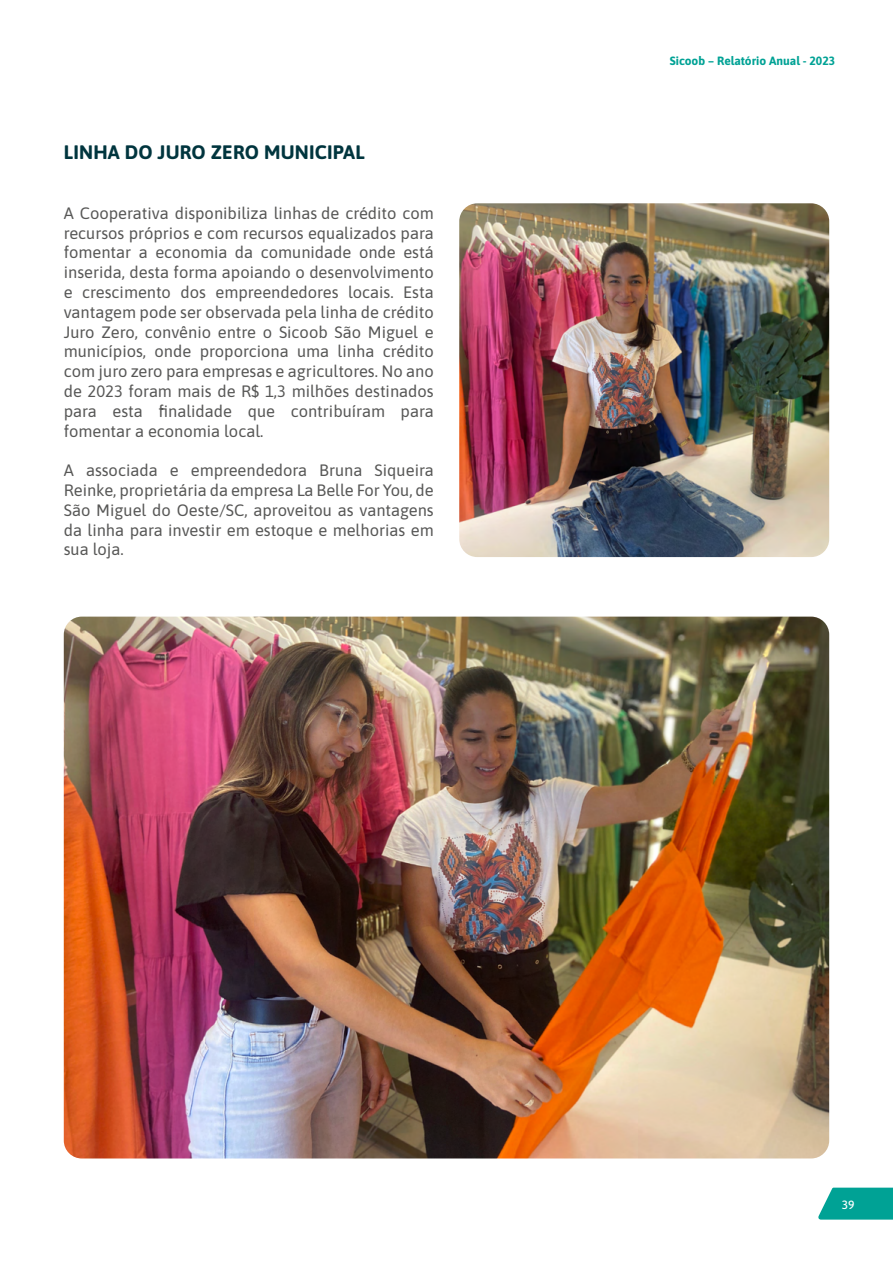
<style>
.page{position:relative;width:893px;height:1263px;background:#fff}
.page>*{position:absolute;margin:0;border:0;box-sizing:border-box;transform-origin:0 0}
.t1{font:700 19.5px "Asap";letter-spacing:.01em;color:#00353e}
.t2{font:16.5px/19.8px "Asap";color:#575756;text-align:justify}
.t3{font:700 12px "Asap";color:#00a295}
.t4{font:500 12px "Asap";color:#fff}
</style>
<div class="page">
<svg style="left:818px;top:1187px;width:75px;height:32px;background:#1caca0"></svg>
<img style="left:459px;top:203px;width:370px;height:354px">
<img style="left:64px;top:617px;width:765px;height:541px">
<p class="t1" style="left:64px;top:138px;width:302px">LINHA DO JURO ZERO MUNICIPAL</p>
<p class="t2" style="left:64px;top:202px;width:371px">A Cooperativa disponibiliza linhas de crédito com recursos próprios e com recursos equalizados para fomentar a economia da comunidade onde está inserida, desta forma apoiando o desenvolvimento e crescimento dos empreendedores locais. Esta vantagem pode ser observada pela linha de crédito Juro Zero, convênio entre o Sicoob São Miguel e municípios, onde proporciona uma linha crédito com juro zero para empresas e agricultores. No ano de 2023 foram mais de R$ 1,3 milhões destinados para esta finalidade que contribuíram para fomentar a economia local.</p>
<p class="t2" style="left:64px;top:459px;width:371px">A associada e empreendedora Bruna Siqueira Reinke, proprietária da empresa La Belle For You, de São Miguel do Oeste/SC, aproveitou as vantagens da linha para investir em estoque e melhorias em sua loja.</p>
<p class="t3" style="left:670px;top:53px;width:167px">Sicoob – Relatório Anual - 2023</p>
<p class="t4" style="left:842px;top:1197px;width:14px">39</p>
</div>
